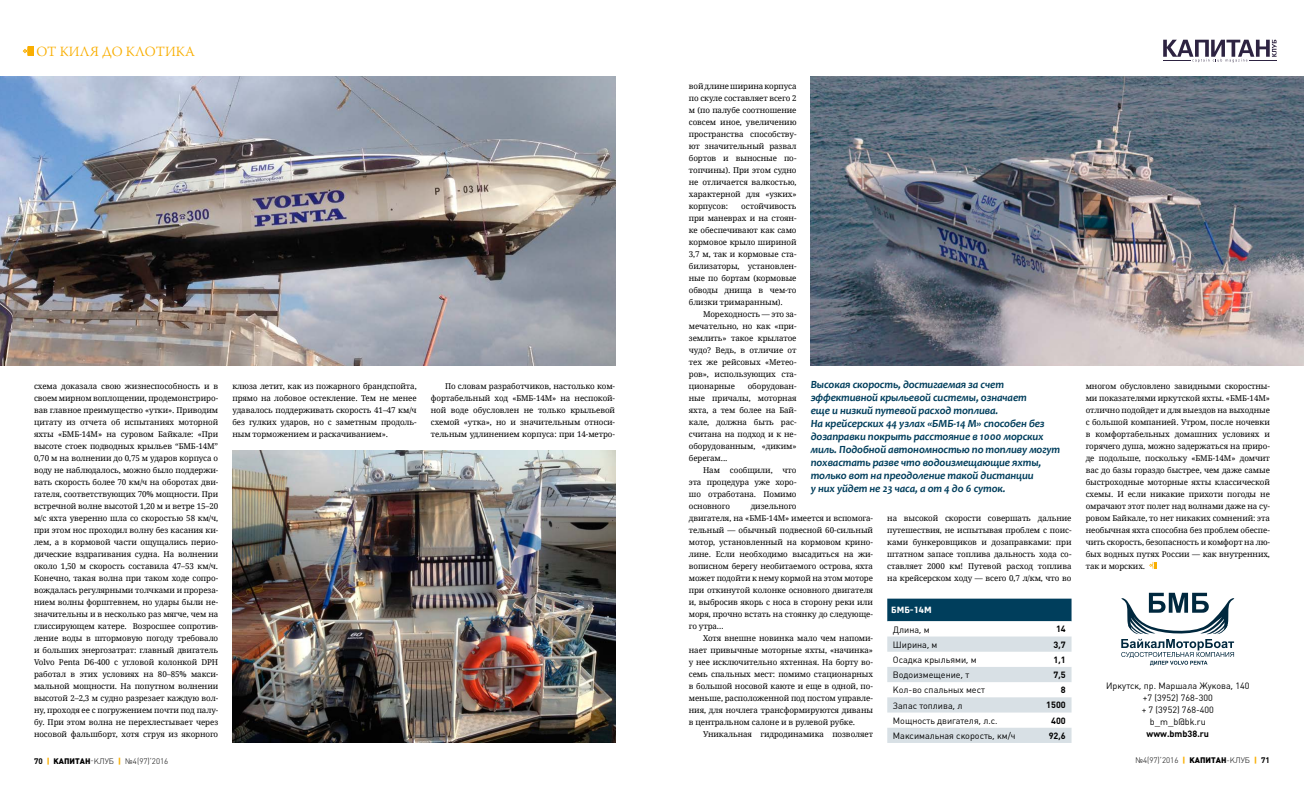
<style>
.page{position:relative;width:1304px;height:794px;background:#fff}
.page>*{position:absolute;margin:0;border:0;box-sizing:border-box;transform-origin:0 0}
.t1{font:300 14px "Warnock Pro";letter-spacing:.005em;color:#f9ae00}
.t2{font:italic 700 11px/13px "Candara";letter-spacing:-.01em;color:#003e5c}
.t3{font:9px/12px "Plumb";color:#000;text-align:center}
.t4{font:700 9px "Plumb";color:#000}
.t5{font:700 9px "Core Sans M65";color:#fff}
.t6{font:8px/12px "Droid Serif";letter-spacing:-.01em;color:#000;text-align:justify}
.t7{font:300 8px "Plumb";color:#000}
.s1{font-weight:700}
.s2{font-weight:900;color:#f9ae00}
.s3{font-family:"Plumb Soft";font-weight:900}
.s4{font-weight:900}
</style>
<div class="page">
<svg style="left:1149px;top:562px;width:8px;height:7px"></svg>
<svg style="left:887px;top:598px;width:184px;height:145px"></svg>
<svg style="left:1121px;top:593px;width:113px;height:72px"></svg>
<img style="left:0;top:77px;width:615px;height:289px">
<img style="left:232px;top:451px;width:383px;height:292px">
<img style="left:811px;top:77px;width:493px;height:289px">
<svg style="left:1163px;top:40px;width:114px;height:22px"></svg>
<svg style="left:23px;top:46px;width:10px;height:10px"></svg>
<h1 class="t1" style="left:36px;top:43px;width:160px">ОТ КИЛЯ ДО КЛОТИКА</h1>
<p class="t6" style="left:34px;top:380px;width:186px">схема доказала свою жизнеспособность и в своем мирном воплощении, продемонстриро&shy;вав главное преимущество «утки». Приводим цитату из отчета об испытаниях моторной яхты «БМБ-14М» на суровом Байкале: «При высоте стоек подводных крыльев “БМБ-14М” 0,70 м на волнении до 0,75 м ударов корпуса о воду не наблюдалось, можно было поддержи&shy;вать скорость более 70 км/ч на оборотах дви&shy;гателя, соответствующих 70% мощности. При встречной волне высотой 1,20 м и ветре 15–20 м/с яхта уверенно шла со скоростью 58 км/ч, при этом нос проходил волну без касания ки&shy;лем, а в кормовой части ощущались перио&shy;дические вздрагивания судна. На волнении около 1,50 м скорость составила 47–53 км/ч.<br>Конечно, такая волна при таком ходе сопро&shy;вождалась регулярными толчками и прореза&shy;нием волны форштевнем, но удары были не&shy;значительны и в несколько раз мягче, чем на глиссирующем катере. Возросшее сопротив&shy;ление воды в штормовую погоду требовало и больших энергозатрат: главный двигатель Volvo Penta D6-400 с угловой колонкой DPH работал в этих условиях на 80–85% макси&shy;мальной мощности. На попутном волнении высотой 2–2,3 м судно разрезает каждую вол&shy;ну, проходя ее с погружением почти под палу&shy;бу. При этом волна не перехлестывает через носовой фальшборт, хотя струя из якорного</p>
<p class="t6" style="left:232px;top:380px;width:186px">клюза летит, как из пожарного брандспойта, прямо на лобовое остекление. Тем не менее удавалось поддерживать скорость 41–47 км/ч без гулких ударов, но с заметным продоль&shy;ным торможением и раскачиванием».</p>
<p class="t6" style="left:431px;top:380px;width:186px;text-indent:14px">По словам разработчиков, настолько ком&shy;фортабельный ход «БМБ-14М» на неспокой&shy;ной воде обусловлен не только крыльевой схемой «утка», но и значительным относи&shy;тельным удлинением корпуса: при 14-метро-</p>
<p class="t6" style="left:689px;top:80px;width:109px">вой длине ширина корпуса по скуле составляет всего 2 м (по палубе соотношение совсем иное, увеличению пространства способству&shy;ют значительный развал бортов и выносные по&shy;топчины). При этом судно не отличается валкостью, характерной для «узких» корпусов:</p>
<p class="t6" style="left:689px;top:200px;width:109px;text-indent:52px">остойчивость при маневрах и на стоян&shy;ке обеспечивают как само кормовое крыло шириной 3,7 м, так и кормовые ста&shy;билизаторы, установлен&shy;ные по бортам (кормовые обводы днища в чем-то близки тримаранным).</p>
<p class="t6" style="left:689px;top:308px;width:109px;text-indent:14px">Мореходность — это за&shy;мечательно, но как «при&shy;землить» такое крылатое чудо? Ведь, в отличие от тех же рейсовых «Метео&shy;ров», использующих ста&shy;ционарные</p>
<p class="t2" style="left:811px;top:377px;width:251px">Высокая скорость, достигаемая за счет эффективной крыльевой системы, означает<br>еще и низкий путевой расход топлива.<br>На крейсерских 44 узлах «БМБ-14 М» способен без дозаправки покрыть расстояние в 1000 морских миль. Подобной автономностью по топливу могут похвастать разве что водоизмещающие яхты, только вот на преодоление такой дистанции<br>у них уйдет не 23 часа, а от 4 до 6 суток.</p>
<p class="t6" style="left:689px;top:380px;width:109px;text-indent:59px">оборудован&shy;ные причалы, моторная яхта, а тем более на Бай&shy;кале, должна быть рас&shy;считана на подход и к не&shy;оборудованным, «диким» берегам...</p>
<p class="t6" style="left:689px;top:464px;width:109px;text-indent:14px">Нам сообщили, что эта процедура уже хоро&shy;шо отработана. Помимо основного</p>
<p class="t6" style="left:689px;top:500px;width:186px;text-align:left;text-indent:62px">дизельного<br>двигателя, на «БМБ-14М» имеется и вспомога&shy;тельный — обычный подвесной 60-сильный мотор, установленный на кормовом крино&shy;лине. Если необходимо высадиться на жи&shy;вописном берегу необитаемого острова, яхта может подойти к нему кормой на этом моторе при откинутой колонке основного двигателя и, выбросив якорь с носа в сторону реки или моря, прочно встать на стоянку до следующе&shy;го утра…</p>
<p class="t6" style="left:689px;top:632px;width:186px;text-indent:14px">Хотя внешне новинка мало чем напоми&shy;нает привычные моторные яхты, «начинка» у нее исключительно яхтенная. На борту во&shy;семь спальных мест: помимо стационарных в большой носовой каюте и еще в одной, по&shy;меньше, расположенной под постом управле&shy;ния, для ночлега трансформируются диваны в центральном салоне и в рулевой рубке.</p>
<p class="t6" style="left:703px;top:728px;width:172px">Уникальная гидродинамика позволяет</p>
<p class="t6" style="left:887px;top:512px;width:186px">на высокой скорости совершать дальние путешествия, не испытывая проблем с поис&shy;ками бункеровщиков и дозаправками: при штатном запасе топлива дальность хода со&shy;ставляет 2000 км! Путевой расход топлива на крейсерском ходу — всего 0,7 л/км, что во</p>
<p class="t5" style="left:891px;top:604px;width:42px">БМБ-14М</p>
<p class="t3" style="left:893px;top:623px;width:38px">Длина, м</p>
<p class="t4" style="left:1056px;top:624px;width:11px">14</p>
<p class="t3" style="left:893px;top:638px;width:46px">Ширина, м</p>
<p class="t4" style="left:1054px;top:639px;width:14px">3,7</p>
<p class="t3" style="left:893px;top:654px;width:85px">Осадка крыльями, м</p>
<p class="t4" style="left:1054px;top:654px;width:14px">1,1</p>
<p class="t3" style="left:893px;top:669px;width:78px">Водоизмещение, т</p>
<p class="t4" style="left:1054px;top:669px;width:14px">7,5</p>
<p class="t3" style="left:893px;top:684px;width:94px">Кол-во спальных мест</p>
<p class="t4" style="left:1061px;top:685px;width:6px">8</p>
<p class="t3" style="left:893px;top:699px;width:71px">Запас топлива, л</p>
<p class="t4" style="left:1046px;top:700px;width:21px">1500</p>
<p class="t3" style="left:893px;top:714px;width:106px">Мощность двигателя, л.с.</p>
<p class="t4" style="left:1051px;top:715px;width:16px">400</p>
<p class="t3" style="left:893px;top:730px;width:124px">Максимальная скорость, км/ч</p>
<p class="t4" style="left:1049px;top:730px;width:19px">92,6</p>
<p class="t6" style="left:1086px;top:380px;width:186px">многом обусловлено завидными скоростны&shy;ми показателями иркутской яхты. «БМБ-14М» отлично подойдет и для выездов на выходные с большой компанией. Утром, после ночевки в комфортабельных домашних условиях и горячего душа, можно задержаться на приро&shy;де подольше, поскольку «БМБ-14М» домчит вас до базы гораздо быстрее, чем даже самые быстроходные моторные яхты классической схемы. И если никакие прихоти погоды не омрачают этот полет над волнами даже на су&shy;ровом Байкале, то нет никаких сомнений: эта необычная яхта способна без проблем обеспе&shy;чить скорость, безопасность и комфорт на лю&shy;бых водных путях России — как внутренних, так и морских.</p>
<p class="t3" style="left:1106px;top:680px;width:145px">Иркутск, пр. Маршала Жукова, 140 +7 (3952) 768-300<br>+ 7 (3952) 768-400<br>b_m_b@bk.ru</p>
<p class="t4" style="left:1147px;top:729px;width:64px">www.bmb38.ru</p>
<p class="t7" style="left:34px;top:756px;width:136px"><span class="s1">70</span> <span class="s2">|</span> <span class="s3">КАПИТАН</span>-КЛУБ <span class="s2">|</span> №4(97)’2016</p>
<p class="t7" style="left:1135px;top:756px;width:136px">№4(97)’2016 <span class="s2">|</span> <span class="s4">КАПИТАН</span>-КЛУБ <span class="s2">|</span> <span class="s1">71</span></p>
</div>
